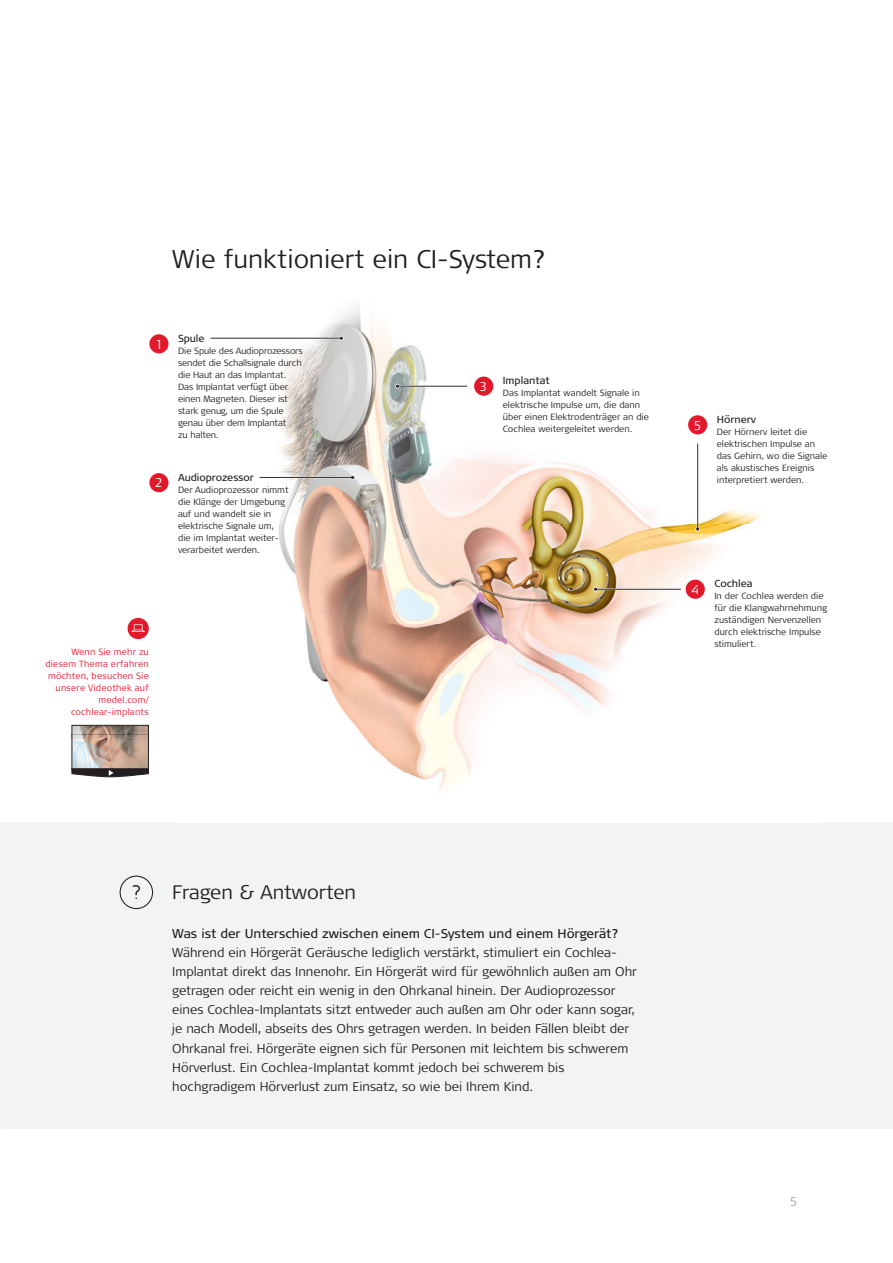
<style>
.page{position:relative;width:893px;height:1263px;background:#fff}
.page>*{position:absolute;margin:0;border:0;box-sizing:border-box;transform-origin:0 0}
.t1{font:300 25.5px "Signa Pro";color:#231f20}
.t2{font:300 19.5px "Signa Pro";color:#231f20}
.t3{font:300 12.75px/19.2px "Signa Pro";color:#231f20}
.t4{font:12.75px "Signa Pro";color:#231f20}
.t5{font:300 12.75px "Signa Pro";color:#fff}
.t6{font:300 12.75px "Signa Pro";color:#a8a9ad}
.t7{font:10.2px "Signa Pro";color:#231f20}
.t8{font:300 9px/12px "Signa Pro";color:#231f20}
.t9{font:300 9px/12px "Signa Pro";letter-spacing:.025em;color:#e2192b;text-align:right}
</style>
<div class="page">
<div style="left:0;top:823px;width:893px;height:306px;background:#f2f3f4"></div>
<svg style="left:120px;top:875px;width:33px;height:34px"></svg>
<img style="left:259px;top:306px;width:503px;height:486px">
<hr style="left:397px;top:385px;width:70px;height:2px;background:#fff">
<hr style="left:398px;top:386px;width:69px;height:1px;background:#312f30">
<svg style="left:395px;top:384px;width:5px;height:4px"></svg>
<hr style="left:595px;top:588px;width:86px;height:2px;background:#fff">
<hr style="left:596px;top:589px;width:85px;height:1px;background:#312f30">
<svg style="left:593px;top:587px;width:5px;height:4px"></svg>
<hr style="left:697px;top:444px;width:1px;height:85px;background:#312f30">
<svg style="left:695px;top:527px;width:5px;height:4px"></svg>
<hr style="left:260px;top:477px;width:92px;height:1px;background:#312f30">
<svg style="left:350px;top:475px;width:5px;height:5px"></svg>
<hr style="left:204px;top:337px;width:138px;height:2px;background:#fff">
<hr style="left:211px;top:338px;width:130px;height:1px;background:#312f30">
<svg style="left:339px;top:336px;width:5px;height:5px"></svg>
<div style="left:688px;top:415px;width:19px;height:19px;background:#e2192b;border-radius:50%"></div>
<div style="left:686px;top:580px;width:19px;height:19px;background:#e2192b;border-radius:50%"></div>
<div style="left:474px;top:377px;width:19px;height:19px;background:#e2192b;border-radius:50%"></div>
<div style="left:149px;top:334px;width:19px;height:19px;background:#e2192b;border-radius:50%"></div>
<div style="left:149px;top:473px;width:19px;height:19px;background:#e2192b;border-radius:50%"></div>
<div style="left:128px;top:618px;width:21px;height:21px;background:#e2192b;border-radius:50%"></div>
<svg style="left:131px;top:624px;width:14px;height:8px"></svg>
<img style="left:74px;top:727px;width:73px;height:41px">
<img style="left:74px;top:734px;width:73px;height:3px">
<div style="left:72px;top:725px;width:77px;height:45px;border:1px solid #231f20"></div>
<svg style="left:71px;top:768px;width:78px;height:9px"></svg>
<h1 class="t1" style="left:172px;top:241px;width:376px">Wie funktioniert ein CI-System?</h1>
<h3 class="t5" style="left:157px;top:335px;width:6px">1</h3>
<h3 class="t5" style="left:155px;top:474px;width:9px">2</h3>
<p class="t7" style="left:178px;top:331px;width:28px">Spule</p>
<p class="t8" style="left:178px;top:344px;width:126px">Die Spule des Audioprozessors sendet die Schallsignale durch die Haut an das Implantat.<br>Das Implantat verfügt über einen Magneten. Dieser ist stark genug, um die Spule genau über dem Implantat<br>zu halten.</p>
<p class="t7" style="left:178px;top:470px;width:77px">Audioprozessor</p>
<p class="t8" style="left:178px;top:483px;width:112px">Der Audioprozessor nimmt die Klänge der Umgebung auf und wandelt sie in elektrische Signale um, die im Implantat weiter&shy;verarbeitet werden.</p>
<h3 class="t5" style="left:480px;top:378px;width:9px">3</h3>
<p class="t7" style="left:503px;top:373px;width:48px">Implantat</p>
<p class="t8" style="left:503px;top:387px;width:148px">Das Implantat wandelt Signale in elektrische Impulse um, die dann über einen Elektrodenträger an die Cochlea weitergeleitet werden.</p>
<p class="t9" style="left:45px;top:646px;width:105px">Wenn Sie mehr zu diesem Thema erfahren möchten, besuchen Sie unsere Videothek auf medel.com/ cochlear-implants</p>
<h3 class="t5" style="left:694px;top:416px;width:9px">5</h3>
<p class="t7" style="left:717px;top:412px;width:41px">Hörnerv</p>
<p class="t8" style="left:717px;top:425px;width:112px">Der Hörnerv leitet die elektrischen Impulse an das Gehirn, wo die Signale als akustisches Ereignis interpretiert werden.</p>
<h3 class="t5" style="left:691px;top:581px;width:9px">4</h3>
<p class="t7" style="left:714px;top:577px;width:40px">Cochlea</p>
<p class="t8" style="left:714px;top:590px;width:114px">In der Cochlea werden die für die Klangwahrnehmung zuständigen Nervenzellen durch elektrische Impulse stimuliert.</p>
<h2 class="t2" style="left:172px;top:879px;width:185px">Fragen &amp; Antworten</h2>
<h3 class="t4" style="left:172px;top:924px;width:448px">Was ist der Unterschied zwischen einem CI-System und einem Hörgerät?</h3>
<p class="t3" style="left:172px;top:942px;width:466px">Während ein Hörgerät Geräusche lediglich verstärkt, stimuliert ein Cochlea-Implantat direkt das Innenohr. Ein Hörgerät wird für gewöhnlich außen am Ohr getragen oder reicht ein wenig in den Ohrkanal hinein. Der Audioprozessor eines Cochlea-Implantats sitzt entweder auch außen am Ohr oder kann sogar, je nach Modell, abseits des Ohrs getragen werden. In beiden Fällen bleibt der Ohrkanal frei. Hörgeräte eignen sich für Personen mit leichtem bis schwerem Hörverlust. Ein Cochlea-Implantat kommt jedoch bei schwerem bis hochgradigem Hörverlust zum Einsatz, so wie bei Ihrem Kind.</p>
<h3 class="t6" style="left:790px;top:1192px;width:9px">5</h3>
</div>
